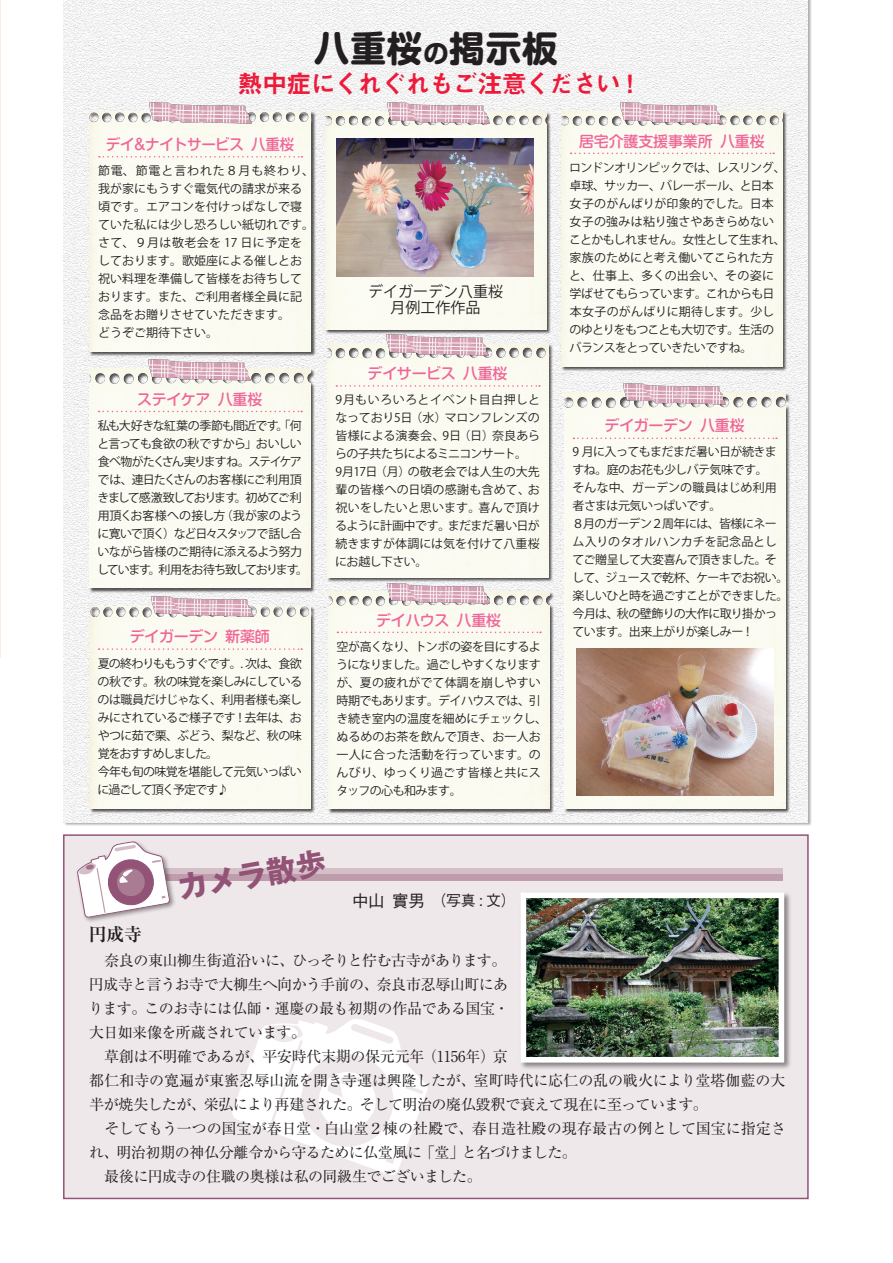
<style>
.page{position:relative;width:893px;height:1263px;background:#fff}
.page>*{position:absolute;margin:0;border:0;box-sizing:border-box;transform-origin:0 0}
.t1{font:700 35.7px "Shin M Go Pro";letter-spacing:.025em;color:#231f20}
.t2{font:700 30px "Gothic MB101 Pr 5";color:#925376}
.t3{font:25.2px "Midashi Go Pr 5 MB31";letter-spacing:-.055em;color:#ed1a3a}
.t4{font:700 18px "Ryumin Pr 5";color:#231f20}
.t5{font:15px/24px "Ryumin Pr 5";letter-spacing:-.025em;color:#231f20}
.t6{font:500 15px "Shin M Go Pro";letter-spacing:-.015em;color:#f16698}
.t7{font:15px/16.5px "Koz Go Pro";color:#231f20;text-align:center}
.t8{font:500 15px "Gothic BBB Pr 5";color:#231f20}
.t9{font:12px/18px "Koz Go Pro";letter-spacing:-.035em;color:#231f20}
.t10{font:12px/18px "Koz Go Pro";letter-spacing:-.08em;color:#231f20}
.t11{font:12px/18px "Koz Go Pro";letter-spacing:-.005em;color:#231f20}
.t12{font:12px/18px "Koz Go Pro";color:#231f20}
.t13{font:12px/18px "Koz Go Pro";letter-spacing:-.055em;color:#231f20}
.s1{font-size:25.2px}
.s2{font-size:16.5px}
</style>
<div class="page">
<div style="left:64px;top:0;width:754px;height:832px;background:#231f20;opacity:.35"></div>
<img style="left:64px;top:0;width:744px;height:822px">
<div style="left:63px;top:834px;width:746px;height:365px;background:#efe8eb;border:2px solid #925376"></div>
<div style="left:89px;top:868px;width:693px;height:7px;background:#d5bfc7"></div>
<div style="left:89px;top:875px;width:693px;height:6px;background:#bf9cac"></div>
<svg style="left:232px;top:1019px;width:196px;height:156px"></svg>
<div style="left:75px;top:839px;width:119px;height:106px;background:#231f20;opacity:.5"></div>
<svg style="left:75px;top:841px;width:95px;height:77px"></svg>
<div style="left:519px;top:891px;width:279px;height:185px;background:#231f20;opacity:.5"></div>
<img style="left:528px;top:899px;width:249px;height:156px">
<div style="left:521px;top:892px;width:263px;height:170px;border:6px solid #fff"></div>
<div style="left:90px;top:111px;width:232px;height:251px;background:#231f20;opacity:.75"></div>
<div style="left:90px;top:111px;width:221px;height:240px;background:#fbfbf2"></div>
<img style="left:149px;top:103px;width:102px;height:20px">
<svg style="left:99px;top:156px;width:203px;height:2px"></svg>
<div style="left:561px;top:112px;width:232px;height:265px;background:#231f20;opacity:.75"></div>
<div style="left:561px;top:111px;width:221px;height:255px;background:#fbfbf1"></div>
<img style="left:621px;top:103px;width:102px;height:20px">
<svg style="left:571px;top:153px;width:203px;height:1px"></svg>
<div style="left:328px;top:592px;width:232px;height:228px;background:#231f20;opacity:.75"></div>
<div style="left:328px;top:591px;width:221px;height:218px;background:#fbfbf1"></div>
<img style="left:388px;top:588px;width:102px;height:16px">
<svg style="left:337px;top:632px;width:204px;height:1px"></svg>
<div style="left:325px;top:112px;width:232px;height:228px;background:#231f20;opacity:.75"></div>
<img style="left:325px;top:112px;width:221px;height:217px">
<img style="left:388px;top:103px;width:102px;height:20px">
<div style="left:327px;top:344px;width:232px;height:244px;background:#231f20;opacity:.75"></div>
<div style="left:327px;top:344px;width:221px;height:233px;background:#fbfbf1"></div>
<svg style="left:336px;top:385px;width:204px;height:2px"></svg>
<img style="left:387px;top:334px;width:102px;height:21px">
<div style="left:90px;top:607px;width:231px;height:212px;background:#231f20;opacity:.75"></div>
<div style="left:89px;top:607px;width:221px;height:202px;background:#fbfbf1"></div>
<svg style="left:99px;top:648px;width:203px;height:2px"></svg>
<img style="left:152px;top:599px;width:102px;height:18px">
<div style="left:89px;top:369px;width:232px;height:230px;background:#231f20;opacity:.75"></div>
<div style="left:89px;top:369px;width:221px;height:219px;background:#fbfbf2"></div>
<svg style="left:99px;top:411px;width:203px;height:1px"></svg>
<img style="left:149px;top:360px;width:102px;height:20px">
<img style="left:337px;top:138px;width:197px;height:138px">
<div style="left:564px;top:393px;width:232px;height:426px;background:#231f20;opacity:.75"></div>
<div style="left:564px;top:393px;width:221px;height:416px;background:#fbfbf2"></div>
<img style="left:624px;top:383px;width:102px;height:21px">
<svg style="left:573px;top:438px;width:204px;height:1px"></svg>
<img style="left:577px;top:648px;width:196px;height:147px">
<h1 class="t1" style="left:314px;top:19px;width:246px">八重桜<span class="s1">の</span>掲示板</h1>
<h3 class="t3" style="left:238px;top:63px;width:397px">熱中症にくれぐれもご注意ください !</h3>
<p class="t6" style="left:106px;top:132px;width:190px">デイ&amp;ナイトサービス 八重桜</p>
<p class="t12" style="left:98px;top:162px;width:217px">節電、節電と言われた８月も終わり、我が家にもうすぐ電気代の請求が来る頃です。エアコンを付けっぱなしで寝ていた私には少し恐ろしい紙切れです。さて、９月は敬老会を 17 日に予定をしております。歌姫座による催しとお祝い料理を準備して皆様をお待ちしております。また、ご利用者様全員に記念品をお贈りさせていただきます。<br>どうぞご期待下さい。</p>
<p class="t6" style="left:137px;top:387px;width:127px">ステイケア 八重桜</p>
<p class="t10" style="left:97px;top:417px;width:212px">私も大好きな紅葉の季節も間近です。「何と言っても食欲の秋ですから」おいしい食べ物がたくさん実りますね。ステイケアでは、連日たくさんのお客様にご利用頂きまして感激致しております。初めてご利用頂くお客様への接し方（我が家のように寛いで頂く）など日々スタッフで話し合いながら皆様のご期待に添えるよう努力しています。利用をお待ち致しております。</p>
<p class="t6" style="left:130px;top:624px;width:142px">デイガーデン新薬師</p>
<p class="t13" style="left:98px;top:655px;width:206px">夏の終わりももうすぐです。. 次は、食欲の秋です。秋の味覚を楽しみにしているのは職員だけじゃなく、利用者様も楽しみにされているご様子です！去年は、おやつに茹で栗、ぶどう、梨など、秋の味覚をおすすめしました。<br>今年も旬の味覚を堪能して元気いっぱいに過ごして頂く予定です♪</p>
<p class="t7" style="left:368px;top:283px;width:137px">デイガーデン八重桜月例工作作品</p>
<p class="t6" style="left:368px;top:361px;width:142px">デイサービス 八重桜</p>
<p class="t11" style="left:335px;top:391px;width:207px">9月もいろいろとイベント目白押しとなっており5日（水）マロンフレンズの皆様による演奏会、9日（日）奈良あららの子共たちによるミニコンサート。<br>9月17日（月）の敬老会では人生の大先輩の皆様への日頃の感謝も含めて、お祝いをしたいと思います。喜んで頂けるように計画中です。まだまだ暑い日が続きますが体調には気を付けて八重桜にお越し下さい。</p>
<p class="t6" style="left:376px;top:608px;width:127px">デイハウス 八重桜</p>
<p class="t9" style="left:336px;top:637px;width:212px">空が高くなり、トンボの姿を目にするようになりました。過ごしやすくなりますが、夏の疲れがでて体調を崩しやすい時期でもあります。デイハウスでは、引き続き室内の温度を細めにチェックし、ぬるめのお茶を飲んで頂き、お一人お一人に合った活動を行っています。のんびり、ゆっくり過ごす皆様と共にスタッフの心も和みます。</p>
<h2 class="t2" style="left:174px;top:863px;width:152px;rotate:-10deg">カメラ散歩</h2>
<p class="t8" style="left:352px;top:889px;width:165px"><span class="s2">中山 實男</span>　（写真 : 文）</p>
<p class="t6" style="left:579px;top:129px;width:187px">居宅介護支援事業所 八重桜</p>
<p class="t9" style="left:569px;top:159px;width:218px">ロンドンオリンピックでは、レスリング、卓球、サッカー、バレーボール、と日本女子のがんばりが印象的でした。日本女子の強みは粘り強さやあきらめないことかもしれません。女性として生まれ、家族のためにと考え働いてこられた方と、仕事上、多くの出会い、その姿に学ばせてもらっています。これからも日本女子のがんばりに期待します。少しのゆとりをもつことも大切です。生活のバランスをとっていきたいですね。</p>
<p class="t6" style="left:605px;top:413px;width:142px">デイガーデン 八重桜</p>
<p class="t9" style="left:572px;top:443px;width:218px">9 月に入ってもまだまだ暑い日が続きますね。庭のお花も少しバテ気味です。<br>そんな中、ガーデンの職員はじめ利用者さまは元気いっぱいです。<br>８月のガーデン２周年には、皆様にネーム入りのタオルハンカチを記念品としてご贈呈して大変喜んで頂きました。そして、ジュースで乾杯、ケーキでお祝い。楽しいひと時を過ごすことができました。今月は、秋の壁飾りの大作に取り掛かっています。出来上がりが楽しみー！</p>
<h3 class="t4" style="left:89px;top:920px;width:55px">円成寺</h3>
<p class="t5" style="left:89px;top:948px;width:699px">　奈良の東山柳生街道沿いに、ひっそりと佇む古寺があります。<br>円成寺と言うお寺で大柳生へ向かう手前の、奈良市忍辱山町にあ<br>ります。このお寺には仏師・運慶の最も初期の作品である国宝・<br>大日如来像を所蔵されています。<br>　草創は不明確であるが、平安時代末期の保元元年（1156年）京<br>都仁和寺の寛遍が東蜜忍辱山流を開き寺運は興隆したが、室町時代に応仁の乱の戦火により堂塔伽藍の大半が焼失したが、栄弘により再建された。そして明治の廃仏毀釈で衰えて現在に至っています。<br>　そしてもう一つの国宝が春日堂・白山堂２棟の社殿で、春日造社殿の現存最古の例として国宝に指定され、明治初期の神仏分離令から守るために仏堂風に「堂」と名づけました。<br>　最後に円成寺の住職の奥様は私の同級生でございました。</p>
</div>
